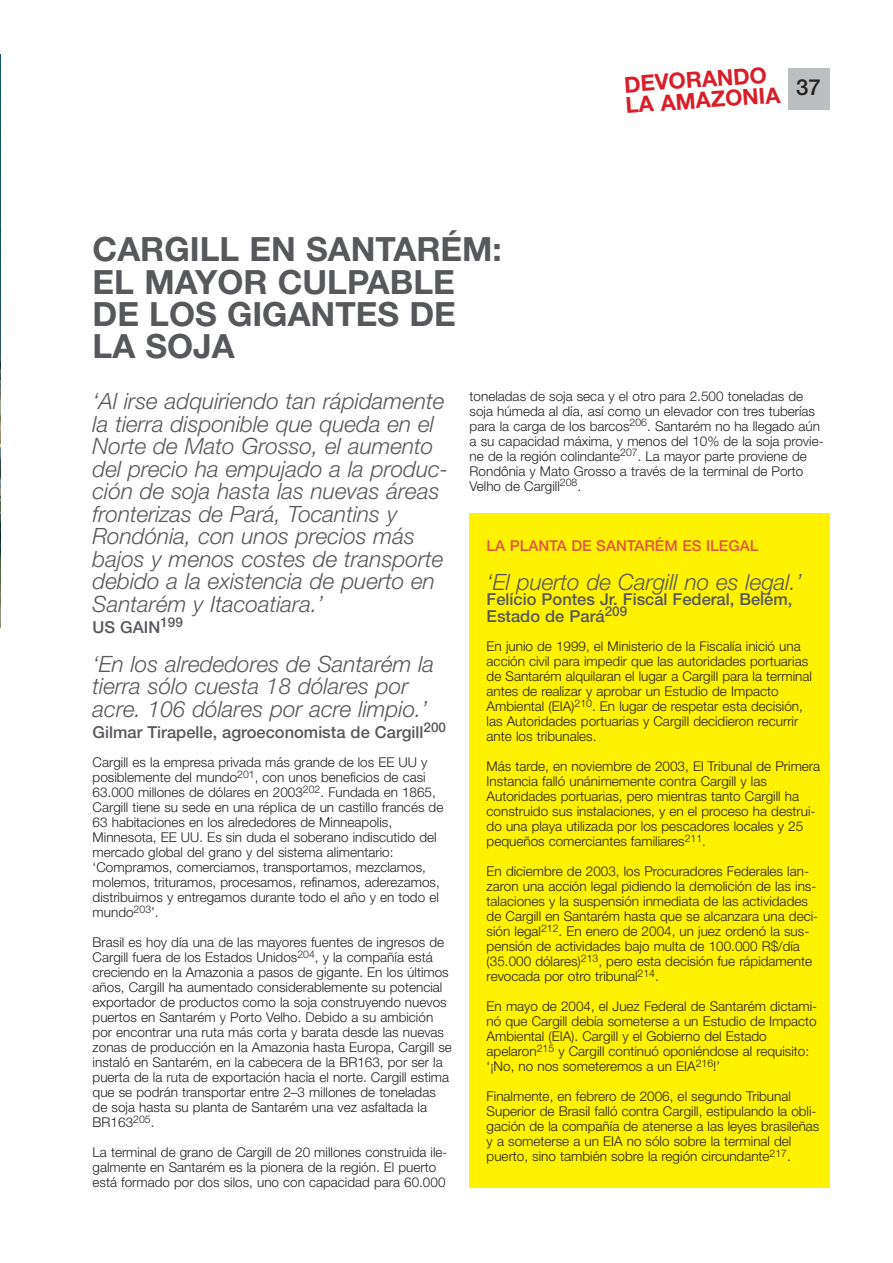
<style>
.page{position:relative;width:893px;height:1263px;background:#fff}
.page>*{position:absolute;margin:0;border:0;box-sizing:border-box;transform-origin:0 0}
.t1{font:700 33.45px/32.2px "Helvetica Neue";color:#57585b}
.t2{font:italic 300 22.5px/22.5px "Helvetica Neue";color:#57585b}
.t3{font:700 22.05px/20.9px "Helvetica Neue";color:#d81e27}
.t4{font:500 22.05px "Helvetica Neue";color:#231f1f}
.t5{font:500 16.5px/16.5px "Helvetica Neue";color:#57585b}
.t6{font:500 15px "Helvetica Neue";color:#df5743}
.t7{font:300 13.5px/15px "Helvetica Neue";color:#231f1f}
</style>
<div class="page">
<div style="left:469px;top:513px;width:360px;height:675px;background:#fff200"></div>
<hr style="left:0;top:570px;width:1px;height:631px;background:#fff200">
<img style="left:0;top:54px;width:1px;height:574px">
<div style="left:787px;top:68px;width:42px;height:42px;background:#bcbec0"></div>
<h1 class="t1" style="left:93px;top:236px;width:411px">CARGILL EN SANTARÉM:<br>EL MAYOR CULPABLE<br>DE LOS GIGANTES DE<br>LA SOJA</h1>
<h3 class="t3" style="left:623px;top:76px;width:157px;rotate:-4deg">DEVORANDO<br>LA AMAZONIA</h3>
<h3 class="t4" style="left:796px;top:79px;width:26px">37</h3>
<p class="t2" style="left:93px;top:392px;width:357px">‘Al irse adquiriendo tan rápidamente la tierra disponible que queda en el Norte de Mato Grosso, el aumento del precio ha empujado a la produc&shy;ción de soja hasta las nuevas áreas fronterizas de Pará, Tocantins y Rondónia, con unos precios más bajos y menos costes de transporte debido a la existencia de puerto en Santarém y Itacoatiara.’</p>
<p class="t5" style="left:93px;top:620px;width:92px">US GAIN<sup>199</sup></p>
<h2 class="t2" style="left:93px;top:654px;width:343px">‘En los alrededores de Santarém la tierra sólo cuesta 18 dólares por acre. 106 dólares por acre limpio.’</h2>
<p class="t5" style="left:93px;top:725px;width:355px">Gilmar Tirapelle, agroeconomista de Cargill<sup>200</sup></p>
<p class="t7" style="left:93px;top:756px;width:352px">Cargill es la empresa privada más grande de los EE UU y posiblemente del mundo<sup>201</sup>, con unos beneficios de casi 63.000 millones de dólares en 2003<sup>202</sup>. Fundada en 1865, Cargill tiene su sede en una réplica de un castillo francés de 63 habitaciones en los alrededores de Minneapolis, Minnesota, EE UU. Es sin duda el soberano indiscutido del mercado global del grano y del sistema alimentario: ‘Compramos, comerciamos, transportamos, mezclamos, molemos, trituramos, procesamos, refinamos, aderezamos, distribuimos y entregamos durante todo el año y en todo el mundo<sup>203</sup>’.</p>
<p class="t7" style="left:93px;top:936px;width:361px">Brasil es hoy día una de las mayores fuentes de ingresos de Cargill fuera de los Estados Unidos<sup>204</sup>, y la compañía está creciendo en la Amazonia a pasos de gigante. En los últimos años, Cargill ha aumentado considerablemente su potencial exportador de productos como la soja construyendo nuevos puertos en Santarém y Porto Velho. Debido a su ambición por encontrar una ruta más corta y barata desde las nuevas zonas de producción en la Amazonia hasta Europa, Cargill se instaló en Santarém, en la cabecera de la BR163, por ser la puerta de la ruta de exportación hacia el norte. Cargill estima que se podrán transportar entre 2–3 millones de toneladas de soja hasta su planta de Santarém una vez asfaltada la BR163<sup>205</sup>.</p>
<p class="t7" style="left:93px;top:1146px;width:356px">La terminal de grano de Cargill de 20 millones construida ile&shy;galmente en Santarém es la pionera de la región. El puerto está formado por dos silos, uno con capacidad para 60.000</p>
<p class="t7" style="left:469px;top:390px;width:355px">toneladas de soja seca y el otro para 2.500 toneladas de soja húmeda al día, así como un elevador con tres tuberías para la carga de los barcos<sup>206</sup>. Santarém no ha llegado aún a su capacidad máxima, y menos del 10% de la soja provie&shy;ne de la región colindante<sup>207</sup>. La mayor parte proviene de Rondônia y Mato Grosso a través de la terminal de Porto Velho de Cargill<sup>208</sup>.</p>
<p class="t6" style="left:486px;top:540px;width:273px">LA PLANTA DE SANTARÉM ES ILEGAL</p>
<h2 class="t2" style="left:486px;top:573px;width:317px">‘El puerto de Cargill no es legal.’</h2>
<p class="t5" style="left:486px;top:593px;width:307px">Felício Pontes Jr. Fiscal Federal, Belém,<br>Estado de Pará<sup>209</sup></p>
<p class="t7" style="left:486px;top:640px;width:327px">En junio de 1999, el Ministerio de la Fiscalía inició una acción civil para impedir que las autoridades portuarias de Santarém alquilaran el lugar a Cargill para la terminal antes de realizar y aprobar un Estudio de Impacto Ambiental (EIA)<sup>210</sup>. En lugar de respetar esta decisión, las Autoridades portuarias y Cargill decidieron recurrir ante los tribunales.</p>
<p class="t7" style="left:486px;top:760px;width:335px">Más tarde, en noviembre de 2003, El Tribunal de Primera Instancia falló unánimemente contra Cargill y las Autoridades portuarias, pero mientras tanto Cargill ha construido sus instalaciones, y en el proceso ha destrui&shy;do una playa utilizada por los pescadores locales y 25 pequeños comerciantes familiares<sup>211</sup>.</p>
<p class="t7" style="left:486px;top:865px;width:333px">En diciembre de 2003, los Procuradores Federales lan&shy;zaron una acción legal pidiendo la demolición de las ins&shy;talaciones y la suspensión inmediata de las actividades de Cargill en Santarém hasta que se alcanzara una deci&shy;sión legal<sup>212</sup>. En enero de 2004, un juez ordenó la sus&shy;pensión de actividades bajo multa de 100.000 R$/día (35.000 dólares)<sup>213</sup>, pero esta decisión fue rápidamente revocada por otro tribunal<sup>214</sup>.</p>
<p class="t7" style="left:486px;top:1000px;width:332px">En mayo de 2004, el Juez Federal de Santarém dictami&shy;nó que Cargill debía someterse a un Estudio de Impacto Ambiental (EIA). Cargill y el Gobierno del Estado apelaron<sup>215</sup> y Cargill continuó oponiéndose al requisito: ‘¡No, no nos someteremos a un EIA<sup>216</sup>!’</p>
<p class="t7" style="left:486px;top:1090px;width:334px">Finalmente, en febrero de 2006, el segundo Tribunal Superior de Brasil falló contra Cargill, estipulando la obli&shy;gación de la compañía de atenerse a las leyes brasileñas y a someterse a un EIA no sólo sobre la terminal del puerto, sino también sobre la región circundante<sup>217</sup>.</p>
</div>
